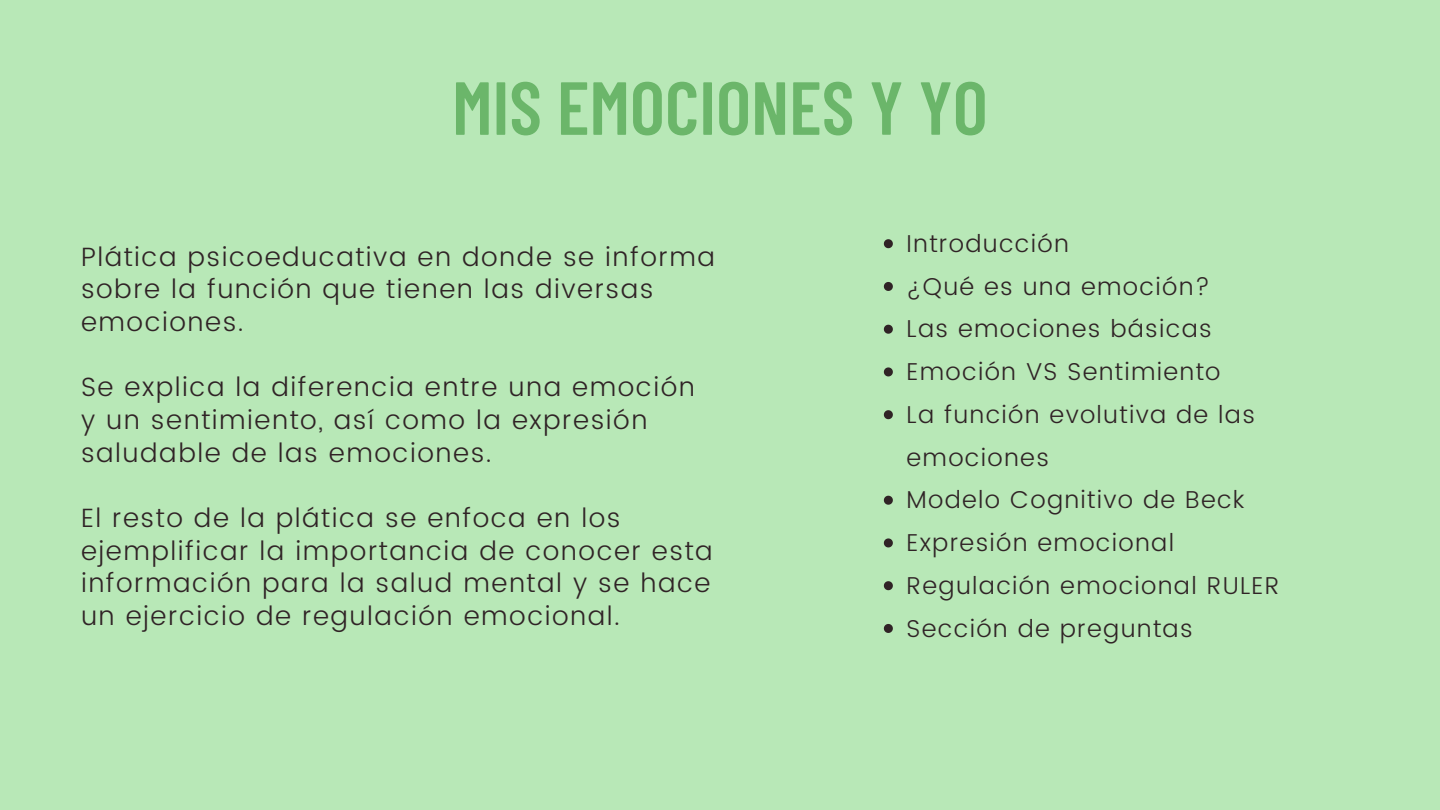
<style>
.page{position:relative;width:1440px;height:810px;background:#b8e8b7}
.page>*{position:absolute;margin:0;border:0;box-sizing:border-box;transform-origin:0 0}
.t1{font:600 75px "Barlow Condensed";color:#6bb66a}
.t2{font:300 26.5px/32.7px "Poppins";letter-spacing:.06em;color:#302326}
.t3{font:300 24.4px/42.8px "Poppins";letter-spacing:.055em;color:#302326}
</style>
<div class="page">
<svg style="left:884px;top:239px;width:9px;height:9px"></svg>
<svg style="left:884px;top:282px;width:9px;height:9px"></svg>
<svg style="left:884px;top:325px;width:9px;height:9px"></svg>
<svg style="left:884px;top:367px;width:9px;height:9px"></svg>
<svg style="left:884px;top:410px;width:9px;height:9px"></svg>
<svg style="left:884px;top:496px;width:9px;height:9px"></svg>
<svg style="left:884px;top:538px;width:9px;height:9px"></svg>
<svg style="left:884px;top:581px;width:9px;height:9px"></svg>
<svg style="left:884px;top:624px;width:9px;height:9px"></svg>
<p class="t1" style="left:452px;top:60px;width:537px">MIS EMOCIONES Y YO</p>
<p class="t2" style="left:81px;top:240px;width:636px">Plática psicoeducativa en donde se informa sobre la función que tienen las diversas emociones.</p>
<p class="t2" style="left:81px;top:371px;width:615px">Se explica la diferencia entre una emoción y un sentimiento, así como la expresión saludable de las emociones.</p>
<p class="t2" style="left:81px;top:502px;width:633px">El resto de la plática se enfoca en los ejemplificar la importancia de conocer esta información para la salud mental y se hace un ejercicio de regulación emocional.</p>
<p class="t3" style="left:907px;top:222px;width:164px">Introducción</p>
<p class="t3" style="left:907px;top:265px;width:305px">¿Qué es una emoción?</p>
<p class="t3" style="left:907px;top:308px;width:307px">Las emociones básicas</p>
<p class="t3" style="left:907px;top:350px;width:315px">Emoción VS Sentimiento</p>
<p class="t3" style="left:907px;top:393px;width:350px">La función evolutiva de las emociones</p>
<p class="t3" style="left:907px;top:479px;width:340px">Modelo Cognitivo de Beck</p>
<p class="t3" style="left:907px;top:521px;width:269px">Expresión emocional</p>
<p class="t3" style="left:907px;top:564px;width:374px">Regulación emocional RULER</p>
<p class="t3" style="left:907px;top:607px;width:288px">Sección de preguntas</p>
</div>
